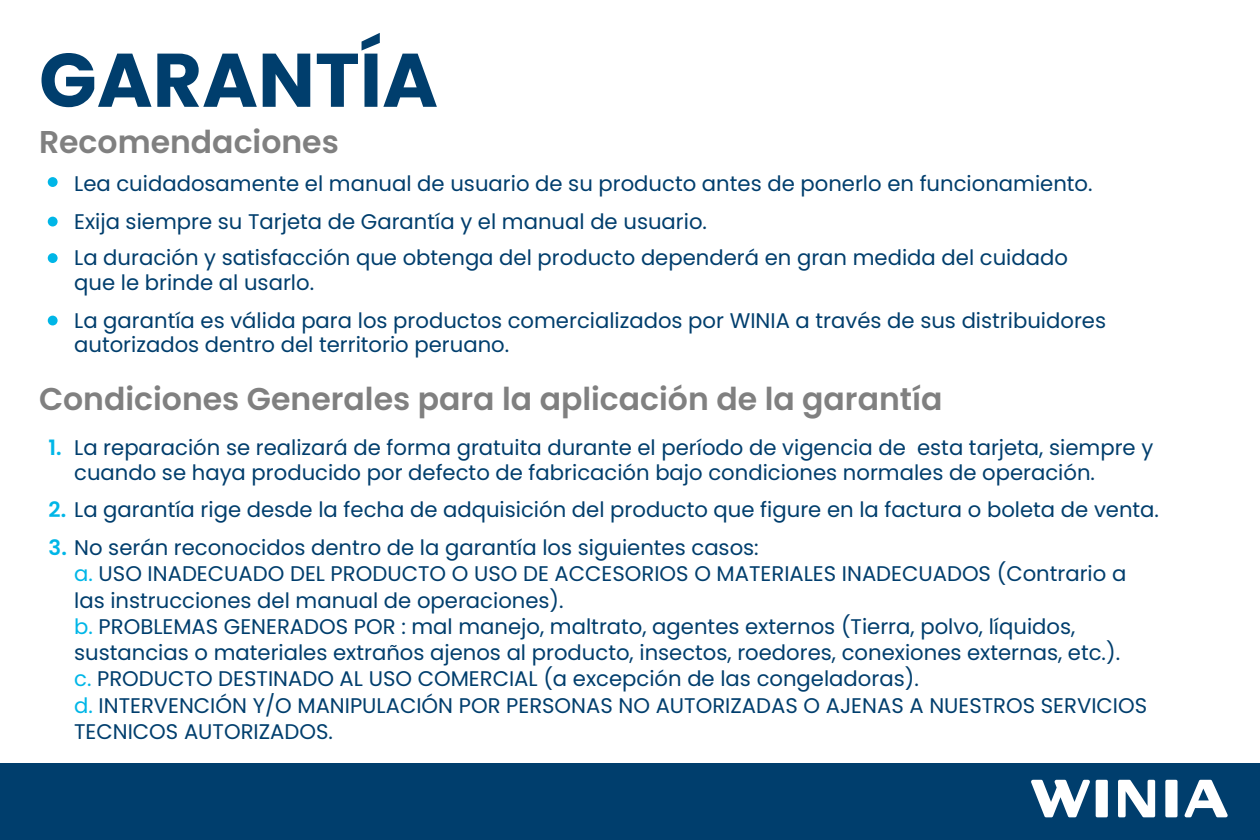
<style>
.page{position:relative;width:1260px;height:840px;background:#fff}
.page>*{position:absolute;margin:0;border:0;box-sizing:border-box;transform-origin:0 0}
.t1{font:700 75.77px "Poppins";color:#003e6d}
.t2{font:600 31.5px "Poppins";color:#808080}
.t3{font:21.18px/26.2px "Poppins";color:#003e6d}
.t4{font:600 21.18px "Poppins";color:#00b6e7}
.s1{font-weight:600;color:#00b6e7}
.s2{color:#00b6e7}
</style>
<div class="page">
<div style="left:0;top:764px;width:1260px;height:76px;background:#003e6d"></div>
<div style="left:48px;top:177px;width:10px;height:10px;background:#00b6e7;border-radius:50%"></div>
<div style="left:48px;top:217px;width:10px;height:9px;background:#00b6e7;border-radius:50%"></div>
<div style="left:48px;top:253px;width:10px;height:10px;background:#00b6e7;border-radius:50%"></div>
<div style="left:48px;top:316px;width:10px;height:9px;background:#00b6e7;border-radius:50%"></div>
<div style="left:1096px;top:780px;width:12px;height:37px;background:#fff;border-radius:2px"></div>
<div style="left:1165px;top:780px;width:13px;height:37px;background:#fff;border-radius:2px"></div>
<svg style="left:1031px;top:780px;width:59px;height:37px"></svg>
<svg style="left:1118px;top:780px;width:37px;height:37px"></svg>
<svg style="left:1184px;top:780px;width:44px;height:37px"></svg>
<h1 class="t1" style="left:39px;top:36px;width:401px">GARANTÍA</h1>
<h2 class="t2" style="left:39px;top:124px;width:301px">Recomendaciones</h2>
<p class="t3" style="left:74px;top:171px;width:1020px">Lea cuidadosamente el manual de usuario de su producto antes de ponerlo en funcionamiento.</p>
<p class="t3" style="left:74px;top:204px;width:995px;line-height:36.2px">Exija siempre su Tarjeta de Garantía y el manual de usuario.<br>La duración y satisfacción que obtenga del producto dependerá en gran medida del cuidado</p>
<p class="t3" style="left:74px;top:263px;width:1033px;line-height:38px">que le brinde al usarlo.<br>La garantía es válida para los productos comercializados por WINIA a través de sus distribuidores</p>
<p class="t3" style="left:74px;top:332px;width:437px">autorizados dentro del territorio peruano.</p>
<h2 class="t2" style="left:39px;top:381px;width:905px">Condiciones Generales para la aplicación de la garantía</h2>
<p class="t4" style="left:49px;top:436px;width:15px">1.</p>
<p class="t3" style="left:74px;top:436px;width:1081px;line-height:24.5px">La reparación se realizará de forma gratuita durante el período de vigencia de esta tarjeta, siempre y cuando se haya producido por defecto de fabricación bajo condiciones normales de operación.</p>
<p class="t3" style="left:49px;top:496px;width:1112px"><span class="s1">2.</span> La garantía rige desde la fecha de adquisición del producto que figure en la factura o boleta de venta.</p>
<p class="t3" style="left:74px;top:535px;width:1075px;text-indent:-26px"><span class="s1">3.</span> No serán reconocidos dentro de la garantía los siguientes casos:<br><span class="s2">a.</span> USO INADECUADO DEL PRODUCTO O USO DE ACCESORIOS O MATERIALES INADECUADOS (Contrario a las instrucciones del manual de operaciones).<br><span class="s2">b.</span> PROBLEMAS GENERADOS POR : mal manejo, maltrato, agentes externos (Tierra, polvo, líquidos, sustancias o materiales extraños ajenos al producto, insectos, roedores, conexiones externas, etc.).<br><span class="s2">c.</span> PRODUCTO DESTINADO AL USO COMERCIAL (a excepción de las congeladoras).<br><span class="s2">d.</span> INTERVENCIÓN Y/O MANIPULACIÓN POR PERSONAS NO AUTORIZADAS O AJENAS A NUESTROS SERVICIOS TECNICOS AUTORIZADOS.</p>
</div>
